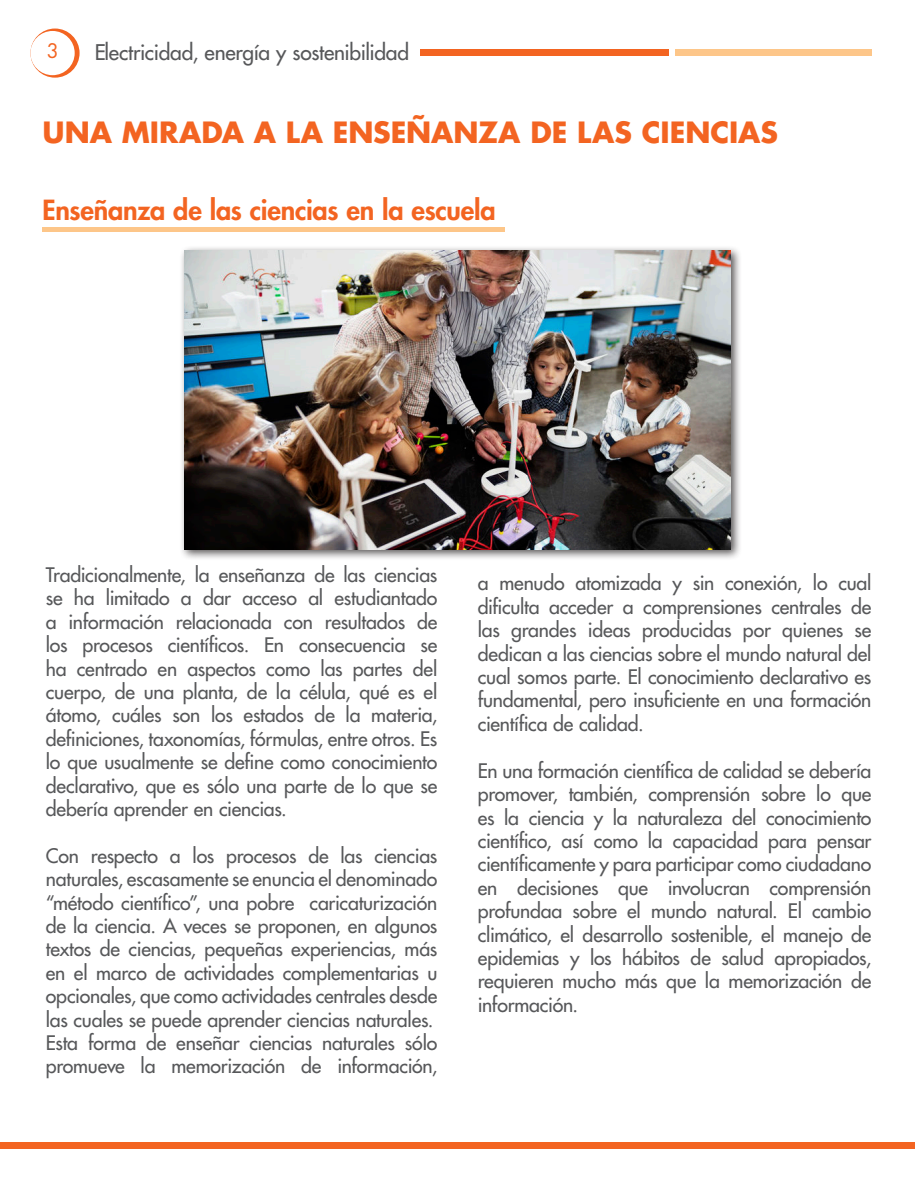
<style>
.page{position:relative;width:915px;height:1191px;background:#fff}
.page>*{position:absolute;margin:0;border:0;box-sizing:border-box;transform-origin:0 0}
.t1{font:700 28.5px "Futura Std";color:#f36421}
.t2{font:800 27px "Futura Std";letter-spacing:-.01em;color:#f36421}
.t3{font:500 21px "Futura Std";letter-spacing:-.02em;color:#57585a}
.t4{font:500 19.5px/23.4px "Futura Std";letter-spacing:-.01em;color:#57585a;text-align:justify}
.t5{font:19.5px "Futura Std";color:#f36421}
</style>
<div class="page">
<svg style="left:30px;top:29px;width:50px;height:49px"></svg>
<div style="left:30px;top:31px;width:45px;height:44px;background:#fff;border-radius:50%"></div>
<hr style="left:43px;top:228px;width:461px;height:4px;background:#fdc689">
<div style="left:179px;top:245px;width:562px;height:316px;background:#231f20;opacity:.75"></div>
<img style="left:184px;top:250px;width:546px;height:299px">
<div style="left:0;top:1142px;width:914px;height:6px;background:#f36421"></div>
<div style="left:419px;top:50px;width:249px;height:6px;background:#f36421"></div>
<div style="left:675px;top:50px;width:196px;height:6px;background:#fdc689"></div>
<p class="t5" style="left:47px;top:38px;width:14px">3</p>
<p class="t3" style="left:94px;top:39px;width:316px">Electricidad, energía y sostenibilidad</p>
<p class="t1" style="left:43px;top:113px;width:736px">UNA MIRADA A LA ENSEÑANZA DE LAS CIENCIAS</p>
<p class="t2" style="left:43px;top:193px;width:454px">Enseñanza de las ciencias en la escuela</p>
<p class="t4" style="left:46px;top:563px;width:393px">Tradicionalmente, la enseñanza de las ciencias se ha limitado a dar acceso al estudiantado a información relacionada con resultados de los procesos científicos. En consecuencia se ha centrado en aspectos como las partes del cuerpo, de una planta, de la célula, qué es el átomo, cuáles son los estados de la materia, definiciones, taxonomías, fórmulas, entre otros. Es lo que usualmente se define como conocimiento declarativo, que es sólo una parte de lo que se debería aprender en ciencias.</p>
<p class="t4" style="left:46px;top:844px;width:393px;text-align:left">Con respecto a los procesos de las ciencias naturales, escasamente se enuncia el denominado “método científico”, una pobre caricaturización de la ciencia. A veces se proponen, en algunos textos de ciencias, pequeñas experiencias, más en el marco de actividades complementarias u opcionales, que como actividades centrales desde las cuales se puede aprender ciencias naturales.<br>Esta forma de enseñar ciencias naturales sólo promueve la memorización de información,</p>
<p class="t4" style="left:477px;top:571px;width:395px">a menudo atomizada y sin conexión, lo cual dificulta acceder a comprensiones centrales de las grandes ideas producidas por quienes se dedican a las ciencias sobre el mundo natural del cual somos parte. El conocimiento declarativo es fundamental, pero insuficiente en una formación científica de calidad.</p>
<p class="t4" style="left:477px;top:759px;width:395px">En una formación científica de calidad se debería promover, también, comprensión sobre lo que es la ciencia y la naturaleza del conocimiento científico, así como la capacidad para pensar científicamente y para participar como ciudadano en decisiones que involucran comprensión profundaa sobre el mundo natural. El cambio climático, el desarrollo sostenible, el manejo de epidemias y los hábitos de salud apropiados, requieren mucho más que la memorización de información.</p>
</div>
